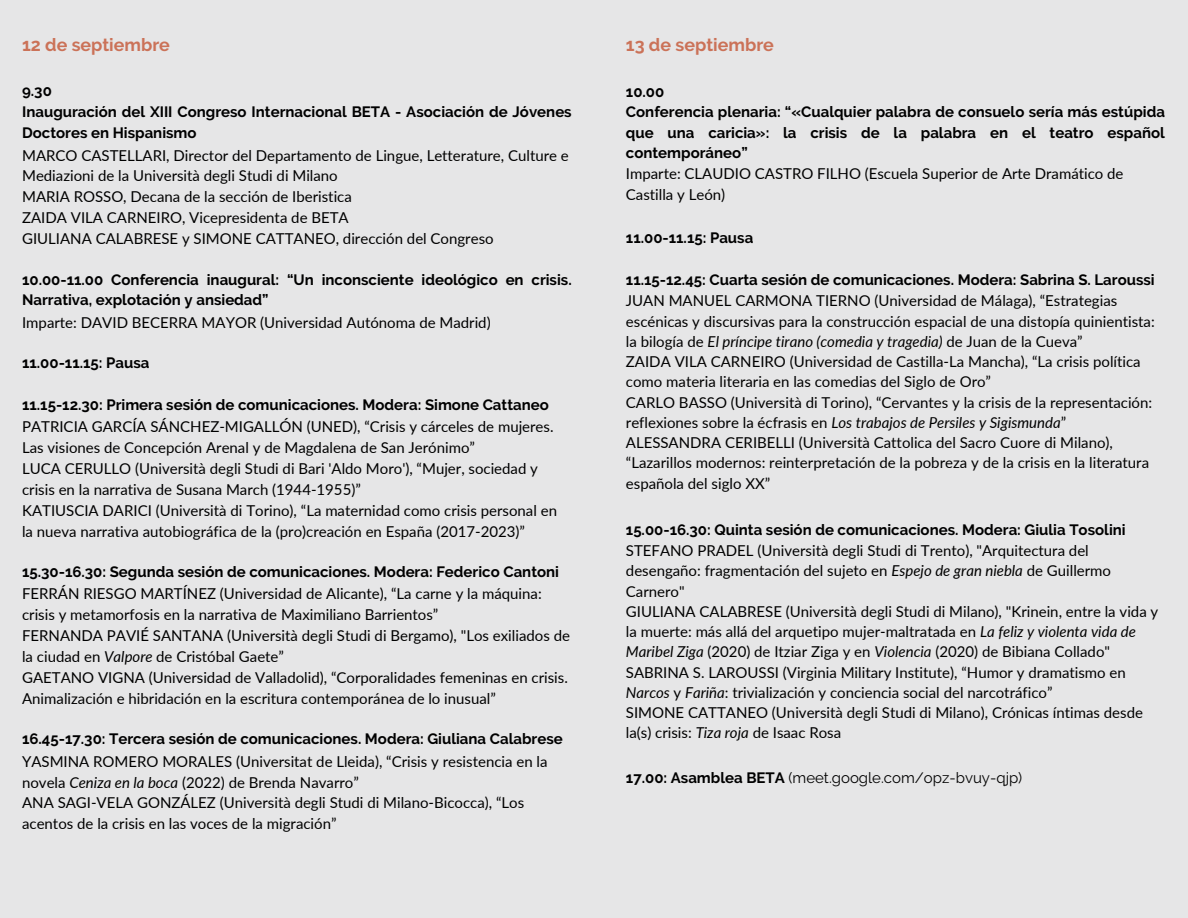
<style>
.page{position:relative;width:1188px;height:918px;background:#e6e6e7}
.page>*{position:absolute;margin:0;border:0;box-sizing:border-box;transform-origin:0 0}
.t1{font:700 17.85px "Raleway";color:#cb7258}
.t2{font:15px/20.2px "Lato";color:#000}
.t3{font:700 15px/20.9px "Raleway";color:#000}
.t4{font:15px "Raleway";color:#000}
.s1{font-style:italic}
.s2{font-weight:700}
</style>
<div class="page">
<p class="t1" style="left:22px;top:34px;width:149px">12 de septiembre</p>
<p class="t3" style="left:22px;top:81px;width:31px">9.30</p>
<p class="t3" style="left:22px;top:102px;width:551px">Inauguración del XIII Congreso Internacional BETA - Asociación de Jóvenes<br>Doctores en Hispanismo</p>
<p class="t2" style="left:22px;top:144px;width:548px;line-height:20.9px">MARCO CASTELLARI, Director del Departamento de Lingue, Letterature, Culture e<br>Mediazioni de la Università degli Studi di Milano</p>
<p class="t2" style="left:22px;top:186px;width:331px">MARIA ROSSO, Decana de la sección de Iberistica</p>
<p class="t2" style="left:22px;top:207px;width:328px">ZAIDA VILA CARNEIRO, Vicepresidenta de BETA</p>
<p class="t2" style="left:22px;top:228px;width:473px">GIULIANA CALABRESE y SIMONE CATTANEO, dirección del Congreso</p>
<p class="t3" style="left:22px;top:269px;width:551px">10.00-11.00 Conferencia inaugural: “Un inconsciente ideológico en crisis.<br>Narrativa, explotación y ansiedad”</p>
<p class="t2" style="left:22px;top:312px;width:470px">Imparte: DAVID BECERRA MAYOR (Universidad Autónoma de Madrid)</p>
<p class="t3" style="left:22px;top:352px;width:129px">11.00-11.15: Pausa</p>
<p class="t3" style="left:22px;top:394px;width:528px">11.15-12.30: Primera sesión de comunicaciones. Modera: Simone Cattaneo</p>
<p class="t2" style="left:22px;top:416px;width:533px;line-height:20.9px">PATRICIA GARCÍA SÁNCHEZ-MIGALLÓN (UNED), “Crisis y cárceles de mujeres.<br>Las visiones de Concepción Arenal y de Magdalena de San Jerónimo”</p>
<p class="t2" style="left:22px;top:458px;width:517px;line-height:20.9px">LUCA CERULLO (Università degli Studi di Bari 'Aldo Moro'), “Mujer, sociedad y crisis en la narrativa de Susana March (1944-1955)”</p>
<p class="t2" style="left:22px;top:500px;width:536px;line-height:20.9px">KATIUSCIA DARICI (Università di Torino), “La maternidad como crisis personal en la nueva narrativa autobiográfica de la (pro)creación en España (2017-2023)”</p>
<p class="t3" style="left:22px;top:561px;width:538px">15.30-16.30: Segunda sesión de comunicaciones. Modera: Federico Cantoni</p>
<p class="t2" style="left:22px;top:583px;width:521px;line-height:20.9px">FERRÁN RIESGO MARTÍNEZ (Universidad de Alicante), “La carne y la máquina: crisis y metamorfosis en la narrativa de Maximiliano Barrientos”</p>
<p class="t2" style="left:22px;top:625px;width:549px;line-height:20.9px">FERNANDA PAVIÉ SANTANA (Università degli Studi di Bergamo), "Los exiliados de la ciudad en <span class="s1">Valpore</span> de Cristóbal Gaete”</p>
<p class="t2" style="left:22px;top:667px;width:547px;line-height:20.9px">GAETANO VIGNA (Universidad de Valladolid), “Corporalidades femeninas en crisis.<br>Animalización e hibridación en la escritura contemporánea de lo inusual”</p>
<p class="t3" style="left:22px;top:729px;width:542px">16.45-17.30: Tercera sesión de comunicaciones. Modera: Giuliana Calabrese</p>
<p class="t2" style="left:22px;top:750px;width:527px;line-height:20.9px">YASMINA ROMERO MORALES (Universitat de Lleida), “Crisis y resistencia en la novela <span class="s1">Ceniza en la boca</span> (2022) de Brenda Navarro”</p>
<p class="t2" style="left:22px;top:792px;width:504px;line-height:20.9px">ANA SAGI-VELA GONZÁLEZ (Università degli Studi di Milano-Bicocca), “Los acentos de la crisis en las voces de la migración”</p>
<p class="t1" style="left:626px;top:34px;width:150px">13 de septiembre</p>
<p class="t3" style="left:626px;top:81px;width:40px">10.00</p>
<p class="t3" style="left:626px;top:102px;width:541px;line-height:20.2px;text-align:justify">Conferencia plenaria: “«Cualquier palabra de consuelo sería más estúpida que una caricia»: la crisis de la palabra en el teatro español contemporáneo”</p>
<p class="t2" style="left:626px;top:163px;width:499px">Imparte: CLAUDIO CASTRO FILHO (Escuela Superior de Arte Dramático de<br>Castilla y León)</p>
<p class="t3" style="left:626px;top:228px;width:129px">11.00-11.15: Pausa</p>
<p class="t3" style="left:626px;top:269px;width:530px">11.15-12.45: Cuarta sesión de comunicaciones. Modera: Sabrina S. Laroussi</p>
<p class="t2" style="left:626px;top:291px;width:530px">JUAN MANUEL CARMONA TIERNO (Universidad de Málaga), “Estrategias escénicas y discursivas para la construcción espacial de una distopía quinientista: la bilogía de <span class="s1">El príncipe tirano (comedia y tragedia)</span> de Juan de la Cueva”</p>
<p class="t2" style="left:626px;top:351px;width:516px">ZAIDA VILA CARNEIRO (Universidad de Castilla-La Mancha), “La crisis política como materia literaria en las comedias del Siglo de Oro”</p>
<p class="t2" style="left:626px;top:392px;width:528px">CARLO BASSO (Università di Torino), “Cervantes y la crisis de la representación: reflexiones sobre la écfrasis en <span class="s1">Los trabajos de Persiles y Sigismunda</span>”</p>
<p class="t2" style="left:626px;top:432px;width:525px">ALESSANDRA CERIBELLI (Università Cattolica del Sacro Cuore di Milano), “Lazarillos modernos: reinterpretación de la pobreza y de la crisis en la literatura española del siglo XX”</p>
<p class="t3" style="left:626px;top:519px;width:501px">15.00-16.30: Quinta sesión de comunicaciones. Modera: Giulia Tosolini</p>
<p class="t2" style="left:626px;top:540px;width:487px">STEFANO PRADEL (Università degli Studi di Trento), "Arquitectura del desengaño: fragmentación del sujeto en <span class="s1">Espejo de gran niebla</span> de Guillermo<br>Carnero"</p>
<p class="t2" style="left:626px;top:601px;width:534px">GIULIANA CALABRESE (Università degli Studi di Milano), "Krinein, entre la vida y la muerte: más allá del arquetipo mujer-maltratada en <span class="s1">La feliz y violenta vida de<br>Maribel Ziga</span> (2020) de Itziar Ziga y en <span class="s1">Violencia</span> (2020) de Bibiana Collado"</p>
<p class="t2" style="left:626px;top:662px;width:501px">SABRINA S. LAROUSSI (Virginia Military Institute), “Humor y dramatismo en<br><span class="s1">Narcos</span> y <span class="s1">Fariña</span>: trivialización y conciencia social del narcotráfico”</p>
<p class="t2" style="left:626px;top:702px;width:519px">SIMONE CATTANEO (Università degli Studi di Milano), Crónicas íntimas desde la(s) crisis: <span class="s1">Tiza roja</span> de Isaac Rosa</p>
<p class="t4" style="left:626px;top:769px;width:398px"><span class="s2">17.00: Asamblea BETA</span> (meet.google.com/opz-bvuy-qjp)</p>
</div>
